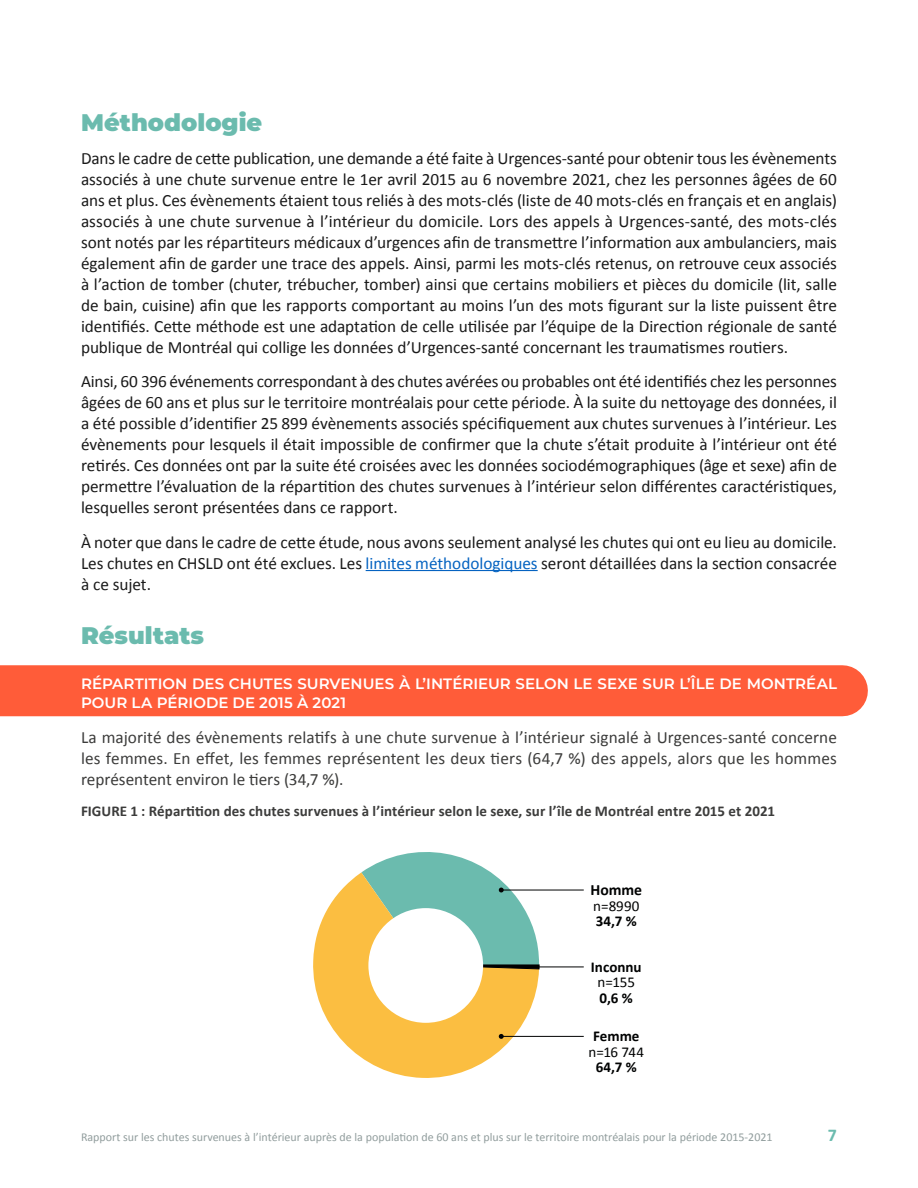
<style>
.page{position:relative;width:918px;height:1188px;background:#fff}
.page>*{position:absolute;margin:0;border:0;box-sizing:border-box;transform-origin:0 0}
.Heading_1{font:900 24px "Montserrat";letter-spacing:.005em;color:#6bbbae}
.t1{font:700 18px "Calibri";color:#6bbbae}
.t2{font:17.25px/21px "Calibri";letter-spacing:-.005em;color:#1a1a1a;text-align:justify}
.t3{font:17.25px/21px "Calibri";letter-spacing:.005em;color:#3c3c3b;text-align:justify}
.t4{font:700 15.75px "Calibri";color:#010202}
.Heading_2{font:600 15px/19.5px "Montserrat";letter-spacing:.005em;color:#fff}
.Tite_tableau{font:700 15px "Calibri";letter-spacing:.005em;color:#3c3c3b}
.t5{font:700 15px/15.8px "Calibri";color:#010202;text-align:center}
.t6{font:15px/15.8px "Calibri";color:#010202}
.t7{font:12px "Calibri";color:#919d9d}
.s1{color:#0563c1}
.s2{font-weight:700}
.s3{font-weight:400}
</style>
<div class="page">
<div style="left:0;top:665px;width:842px;height:51px;background:#ff5c39"></div>
<hr style="left:366px;top:570px;width:172px;height:1px;background:#0563c1">
<svg style="left:313px;top:872px;width:226px;height:206px;fill:#fbbe41"></svg>
<div style="left:368px;top:908px;width:115px;height:115px;background:#fff;border-radius:50%"></div>
<hr style="left:519px;top:967px;width:65px;height:1px;background:#010202">
<hr style="left:501px;top:1036px;width:83px;height:1px;background:#010202">
<svg style="left:499px;top:1034px;width:5px;height:5px"></svg>
<hr style="left:501px;top:890px;width:83px;height:1px;background:#010202">
<svg style="left:361px;top:852px;width:179px;height:118px"></svg>
<p class="Heading_1" style="left:81px;top:105px;width:183px">Méthodologie</p>
<p class="t2" style="left:81px;top:147px;width:758px">Dans le cadre de cette publication, une demande a été faite à Urgences-santé pour obtenir tous les évènements associés à une chute survenue entre le 1er avril 2015 au 6 novembre 2021, chez les personnes âgées de 60 ans et plus. Ces évènements étaient tous reliés à des mots-clés (liste de 40 mots-clés en français et en anglais) associés à une chute survenue à l’intérieur du domicile. Lors des appels à Urgences-santé, des mots-clés sont notés par les répartiteurs médicaux d’urgences afin de transmettre l’information aux ambulanciers, mais également afin de garder une trace des appels. Ainsi, parmi les mots-clés retenus, on retrouve ceux associés à l’action de tomber (chuter, trébucher, tomber) ainsi que certains mobiliers et pièces du domicile (lit, salle de bain, cuisine) afin que les rapports comportant au moins l’un des mots figurant sur la liste puissent être identifiés. Cette méthode est une adaptation de celle utilisée par l’équipe de la Direction régionale de santé publique de Montréal qui collige les données d’Urgences-santé concernant les traumatismes routiers.</p>
<p class="t2" style="left:81px;top:370px;width:758px">Ainsi, 60 396 événements correspondant à des chutes avérées ou probables ont été identifiés chez les personnes âgées de 60 ans et plus sur le territoire montréalais pour cette période. À la suite du nettoyage des données, il a été possible d’identifier 25 899 évènements associés spécifiquement aux chutes survenues à l’intérieur. Les évènements pour lesquels il était impossible de confirmer que la chute s’était produite à l’intérieur ont été retirés. Ces données ont par la suite été croisées avec les données sociodémographiques (âge et sexe) afin de permettre l’évaluation de la répartition des chutes survenues à l’intérieur selon différentes caractéristiques, lesquelles seront présentées dans ce rapport.</p>
<p class="t2" style="left:81px;top:531px;width:758px">À noter que dans le cadre de cette étude, nous avons seulement analysé les chutes qui ont eu lieu au domicile.<br>Les chutes en CHSLD ont été exclues. Les <span class="s1">limites méthodologiques</span> seront détaillées dans la section consacrée à ce sujet.</p>
<p class="Heading_1" style="left:81px;top:618px;width:125px">Résultats</p>
<p class="Heading_2" style="left:81px;top:673px;width:758px">RÉPARTITION DES CHUTES SURVENUES À L’INTÉRIEUR SELON LE SEXE SUR L’ÎLE DE MONTRÉAL<br>POUR LA PÉRIODE DE 2015 À 2021</p>
<p class="t3" style="left:81px;top:726px;width:758px">La majorité des évènements relatifs à une chute survenue à l’intérieur signalé à Urgences-santé concerne les femmes. En effet, les femmes représentent les deux tiers (64,7 %) des appels, alors que les hommes représentent environ le tiers (34,7 %).</p>
<p class="Tite_tableau" style="left:81px;top:801px;width:696px">FIGURE 1 : Répartition des chutes survenues à l’intérieur selon le sexe, sur l’île de Montréal entre 2015 et 2021</p>
<p class="t4" style="left:590px;top:879px;width:53px">Homme</p>
<p class="t6" style="left:593px;top:898px;width:48px">n=8990<br><span class="s2">34,7 %</span></p>
<p class="t5" style="left:591px;top:958px;width:52px">Inconnu <span class="s3">n=155<br></span>0,6 %</p>
<p class="t5" style="left:589px;top:1028px;width:57px">Femme <span class="s3">n=16 744<br></span>64,7 %</p>
<p class="t7" style="left:81px;top:1129px;width:693px">Rapport sur les chutes survenues à l’intérieur auprès de la population de 60 ans et plus sur le territoire montréalais pour la période 2015-2021</p>
<p class="t1" style="left:828px;top:1122px;width:11px">7</p>
</div>
